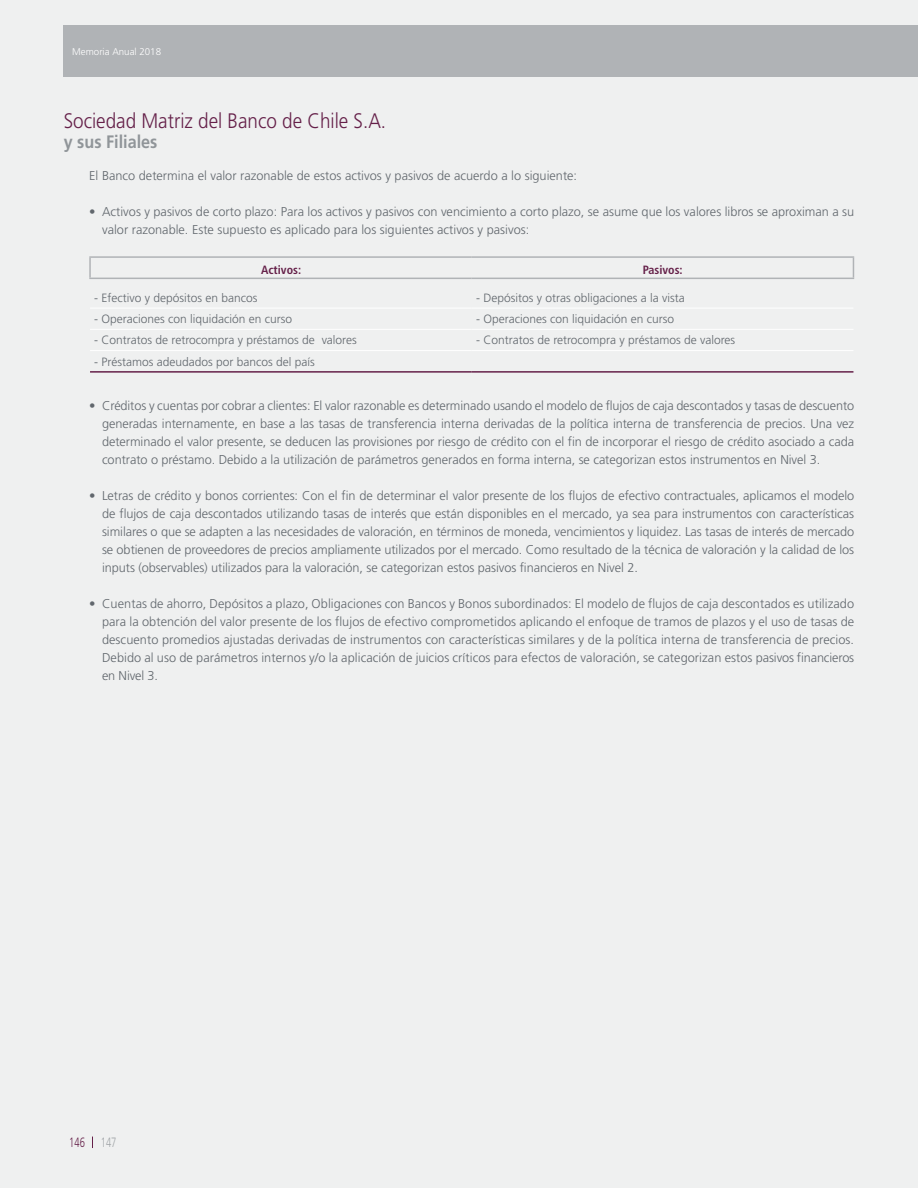
<style>
.page{position:relative;width:918px;height:1188px;background:#eff0f0}
.page>*{position:absolute;margin:0;border:0;box-sizing:border-box;transform-origin:0 0}
.t1{font:300 21px "Frutiger LT Std";color:#652049;scale:.9 1}
.t2{font:700 18px "Frutiger LT Std";color:#909599;scale:.9 1}
.t3{font:300 13.5px "Frutiger LT Std";color:#652049;scale:.7 1}
.t4{font:300 12.75px/18px "Frutiger LT Std";color:#61676d;text-align:justify}
.t5{font:300 12px "Frutiger LT Std";color:#61676d}
.t6{font:700 condensed 12px "Frutiger LT Std";color:#652049}
.t7{font:300 9.75px "Frutiger LT Std";color:#fff}
.s1{color:#a0a4a7}
</style>
<div class="page">
<div style="left:64px;top:26px;width:854px;height:51px;background:#b0b3b6"></div>
<hr style="left:90px;top:308px;width:382px;height:1px;background:#fff">
<hr style="left:472px;top:308px;width:381px;height:1px;background:#fff">
<hr style="left:89px;top:258px;width:2px;height:20px;background:#b0b3b6">
<hr style="left:89px;top:256px;width:383px;height:2px;background:#b0b3b6">
<hr style="left:472px;top:256px;width:382px;height:2px;background:#b0b3b6">
<svg style="left:853px;top:258px;width:1px;height:20px"></svg>
<hr style="left:89px;top:278px;width:383px;height:1px;background:#b0b3b6">
<hr style="left:472px;top:278px;width:382px;height:1px;background:#b0b3b6">
<hr style="left:90px;top:329px;width:382px;height:1px;background:#fff">
<hr style="left:472px;top:329px;width:381px;height:1px;background:#fff">
<hr style="left:90px;top:350px;width:382px;height:1px;background:#fff">
<hr style="left:472px;top:350px;width:381px;height:1px;background:#fff">
<hr style="left:90px;top:371px;width:382px;height:2px;background:#652049">
<hr style="left:472px;top:371px;width:381px;height:2px;background:#652049">
<p class="t7" style="left:72px;top:46px;width:90px">Memoria Anual 2018</p>
<h1 class="t1" style="left:64px;top:108px;width:360px">Sociedad Matriz del Banco de Chile S.A.</h1>
<h2 class="t2" style="left:64px;top:132px;width:106px">y sus Filiales</h2>
<p class="t4" style="left:89px;top:167px;width:489px">El Banco determina el valor razonable de estos activos y pasivos de acuerdo a lo siguiente:</p>
<p class="t4" style="left:102px;top:203px;width:754px;text-indent:-13px">• Activos y pasivos de corto plazo: Para los activos y pasivos con vencimiento a corto plazo, se asume que los valores libros se aproximan a su valor razonable. Este supuesto es aplicado para los siguientes activos y pasivos:</p>
<p class="t6" style="left:261px;top:263px;width:42px">Activos:</p>
<p class="t6" style="left:643px;top:263px;width:41px">Pasivos:</p>
<p class="t5" style="left:94px;top:291px;width:165px">- Efectivo y depósitos en bancos</p>
<p class="t5" style="left:476px;top:291px;width:210px">- Depósitos y otras obligaciones a la vista</p>
<p class="t5" style="left:94px;top:312px;width:200px">- Operaciones con liquidación en curso</p>
<p class="t5" style="left:476px;top:312px;width:200px">- Operaciones con liquidación en curso</p>
<p class="t5" style="left:94px;top:334px;width:264px">- C ontratos de retrocompra y préstamos de valores</p>
<p class="t5" style="left:476px;top:334px;width:261px">- C ontratos de retrocompra y préstamos de valores</p>
<p class="t5" style="left:94px;top:355px;width:222px">- Préstamos adeudados por bancos del país</p>
<p class="t4" style="left:102px;top:397px;width:754px;text-indent:-13px">• Créditos y cuentas por cobrar a clientes: El valor razonable es determinado usando el modelo de flujos de caja descontados y tasas de descuento generadas internamente, en base a las tasas de transferencia interna derivadas de la política interna de transferencia de precios. Una vez determinado el valor presente, se deducen las provisiones por riesgo de crédito con el fin de incorporar el riesgo de crédito asociado a cada contrato o préstamo. Debido a la utilización de parámetros generados en forma interna, se categorizan estos instrumentos en Nivel 3.</p>
<p class="t4" style="left:102px;top:487px;width:754px;text-indent:-13px">• Letras de crédito y bonos corrientes: Con el fin de determinar el valor presente de los flujos de efectivo contractuales, aplicamos el modelo de flujos de caja descontados utilizando tasas de interés que están disponibles en el mercado, ya sea para instrumentos con características similares o que se adapten a las necesidades de valoración, en términos de moneda, vencimientos y liquidez. Las tasas de interés de mercado se obtienen de proveedores de precios ampliamente utilizados por el mercado. Como resultado de la técnica de valoración y la calidad de los inputs (observables) utilizados para la valoración, se categorizan estos pasivos financieros en Nivel 2.</p>
<p class="t4" style="left:102px;top:595px;width:754px;text-indent:-13px">• Cuentas de ahorro, Depósitos a plazo, Obligaciones con Bancos y Bonos subordinados: El modelo de flujos de caja descontados es utilizado para la obtención del valor presente de los flujos de efectivo comprometidos aplicando el enfoque de tramos de plazos y el uso de tasas de descuento promedios ajustadas derivadas de instrumentos con características similares y de la política interna de transferencia de precios.<br>Debido al uso de parámetros internos y/o la aplicación de juicios críticos para efectos de valoración, se categorizan estos pasivos financieros en Nivel 3.</p>
<p class="t3" style="left:69px;top:1134px;width:69px">146 <span class="s1">147</span></p>
</div>
